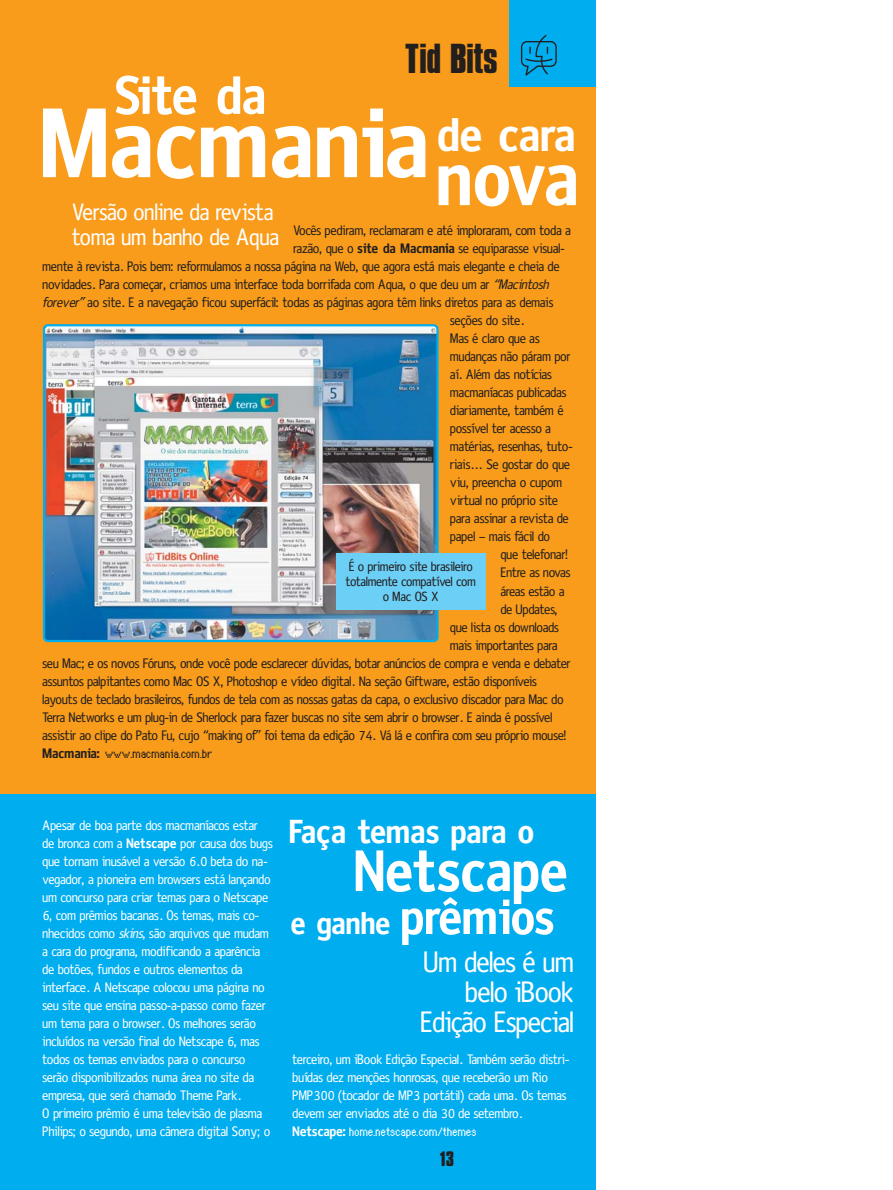
<style>
.page{position:relative;width:893px;height:1190px;background:#fff}
.page>*{position:absolute;margin:0;border:0;box-sizing:border-box;transform-origin:0 0}
.t1{font:700 100.2px "Obscena";color:#fff}
.t2{font:700 59.25px "Obscena";color:#fff}
.t3{font:700 54.6px "Obscena";letter-spacing:-.005em;color:#fff}
.t4{font:700 50.1px "Obscena";color:#fff}
.t5{font:700 48px "Obscena";color:#fff}
.t6{font:700 36px "Compacta BT";letter-spacing:-.015em;color:#231f1f}
.t7{font:700 33.75px "Obscena";color:#fff}
.t8{font:30px/30px "Obscena";letter-spacing:-.01em;color:#fff;text-align:right}
.t9{font:24px/25.5px "Obscena";color:#fff}
.t10{font:700 18px "Compacta BT";color:#231f1f}
.t11{font:13.95px "Obscena";letter-spacing:-.005em;color:#231f1f}
.t12{font:13.95px/18px "Obscena";color:#fff}
.t13{font:13.5px/15px "Obscena";color:#231f1f;text-align:center}
.t14{font:13.5px "Genoveva";color:#fff}
.t15{font:13.5px "Genoveva";color:#231f1f}
.s1{font-weight:700}
.s2{font-style:italic}
.s3{font-family:"Obscena";font-weight:700;font-size:13.95px}
.s4{font-size:31.95px}
</style>
<div class="page">
<div style="left:1px;top:793px;width:595px;height:397px;background:#00adef"></div>
<div style="left:1px;top:0;width:595px;height:793px;background:#f99c1b"></div>
<div style="left:509px;top:0;width:87px;height:87px;background:#00adef"></div>
<svg style="left:521px;top:35px;width:35px;height:41px"></svg>
<img style="left:46px;top:327px;width:389px;height:312px">
<div style="left:43px;top:324px;width:395px;height:318px;border:2px solid #00adef;border-radius:4px"></div>
<div style="left:336px;top:553px;width:150px;height:57px;background:#6ccff6"></div>
<h3 class="t6" style="left:405px;top:43px;width:94px">Tid Bits</h3>
<h3 class="t3" style="left:116px;top:76px;width:153px">Site da</h3>
<h1 class="t1" style="left:43px;top:109px;width:540px">Macmania<sub>nova</sub></h1>
<h3 class="t5" style="left:438px;top:119px;width:140px">de cara</h3>
<h3 class="t9" style="left:73px;top:201px;width:208px">Versão online da revista toma um banho de Aqua</h3>
<p class="t11" style="left:294px;top:226px;width:279px">Vocês pediram, reclamaram e até imploraram, com toda a</p>
<p class="t11" style="left:294px;top:244px;width:273px">razão, que o <span class="s1">site da Macmania</span> se equiparasse visual-</p>
<p class="t11" style="left:43px;top:262px;width:518px">mente à revista. Pois bem: reformulamos a nossa página na Web, que agora está mais elegante e cheia de</p>
<p class="t11" style="left:43px;top:280px;width:510px">novidades. Para começar, criamos uma interface toda borrifada com Aqua, o que deu um ar <span class="s2">“Macintosh</span></p>
<p class="t11" style="left:43px;top:298px;width:512px"><span class="s2">forever”</span>ao site. E a navegação ficou superfácil: todas as páginas agora têm links diretos para as demais</p>
<p class="t11" style="left:450px;top:316px;width:76px">seções do site.</p>
<p class="t11" style="left:450px;top:334px;width:91px">Mas é claro que as</p>
<p class="t11" style="left:450px;top:352px;width:122px">mudanças não páram por</p>
<p class="t11" style="left:450px;top:370px;width:103px">aí. Além das notícias</p>
<p class="t11" style="left:450px;top:388px;width:118px">macmaníacas publicadas</p>
<p class="t11" style="left:450px;top:406px;width:115px">diariamente, também é</p>
<p class="t11" style="left:450px;top:424px;width:102px">possível ter acesso a</p>
<p class="t11" style="left:450px;top:442px;width:124px">matérias, resenhas, tuto-</p>
<p class="t11" style="left:450px;top:460px;width:121px">riais... Se gostar do que</p>
<p class="t11" style="left:450px;top:478px;width:113px">viu, preencha o cupom</p>
<p class="t11" style="left:450px;top:496px;width:109px">virtual no próprio site</p>
<p class="t11" style="left:450px;top:514px;width:120px">para assinar a revista de</p>
<p class="t11" style="left:450px;top:532px;width:101px">papel – mais fácil do</p>
<p class="t11" style="left:501px;top:550px;width:69px">que telefonar!</p>
<p class="t11" style="left:501px;top:568px;width:71px">Entre as novas</p>
<p class="t11" style="left:501px;top:586px;width:65px">áreas estão a</p>
<p class="t11" style="left:501px;top:604px;width:59px">de Updates,</p>
<p class="t11" style="left:450px;top:622px;width:110px">que lista os downloads</p>
<p class="t11" style="left:450px;top:640px;width:109px">mais importantes para</p>
<p class="t11" style="left:43px;top:658px;width:529px">seu Mac; e os novos Fóruns, onde você pode esclarecer dúvidas, botar anúncios de compra e venda e debater</p>
<p class="t11" style="left:43px;top:676px;width:496px">assuntos palpitantes como Mac OS X, Photoshop e vídeo digital. Na seção Giftware, estão disponíveis</p>
<p class="t11" style="left:43px;top:694px;width:522px">layouts de teclado brasileiros, fundos de tela com as nossas gatas da capa, o exclusivo discador para Mac do</p>
<p class="t11" style="left:43px;top:712px;width:511px">Terra Networks e um plug-in de Sherlock para fazer buscas no site sem abrir o browser. E ainda é possível</p>
<p class="t11" style="left:43px;top:730px;width:525px">assistir ao clipe do Pato Fu, cujo “making of” foi tema da edição 74. Vá lá e confira com seu próprio mouse!</p>
<p class="t15" style="left:43px;top:745px;width:171px"><span class="s3">Macmania:</span> www.macmania.com.br</p>
<p class="t13" style="left:346px;top:560px;width:131px">É o primeiro site brasileiro totalmente compatível com o Mac OS X</p>
<p class="t12" style="left:43px;top:817px;width:232px">Apesar de boa parte dos macmaníacos estar de bronca com a <span class="s1">Netscape</span> por causa dos bugs que tornam inusável a versão 6.0 beta do na&shy;vegador, a pioneira em browsers está lançando um concurso para criar temas para o Netscape 6, com prêmios bacanas. Os temas, mais co&shy;nhecidos como <span class="s2">skins</span>, são arquivos que mudam a cara do programa, modificando a aparência de botões, fundos e outros elementos da interface. A Netscape colocou uma página no seu site que ensina passo-a-passo como fazer um tema para o browser. Os melhores serão incluídos na versão final do Netscape 6, mas todos os temas enviados para o concurso serão disponibilizados numa área no site da empresa, que será chamado Theme Park.<br>O primeiro prêmio é uma televisão de plasma Philips; o segundo, uma câmera digital Sony; o</p>
<h3 class="t7" style="left:290px;top:820px;width:246px">Faça temas para o</h3>
<h2 class="t2" style="left:356px;top:850px;width:215px">Netscape</h2>
<h3 class="t4" style="left:292px;top:899px;width:265px"><span class="s4">e ganhe</span> prêmios</h3>
<h3 class="t8" style="left:421px;top:949px;width:155px">Um deles é um belo iBook<br>Edição Especial</h3>
<p class="t12" style="left:293px;top:1051px;width:278px">terceiro, um iBook Edição Especial. Também serão distri&shy;buídas dez menções honrosas, que receberão um Rio PMP300 (tocador de MP3 portátil) cada uma. Os temas devem ser enviados até o dia 30 de setembro.</p>
<p class="t14" style="left:293px;top:1123px;width:185px"><span class="s3">Netscape:</span> home.netscape.com/themes</p>
<p class="t10" style="left:440px;top:1150px;width:15px">13</p>
</div>
